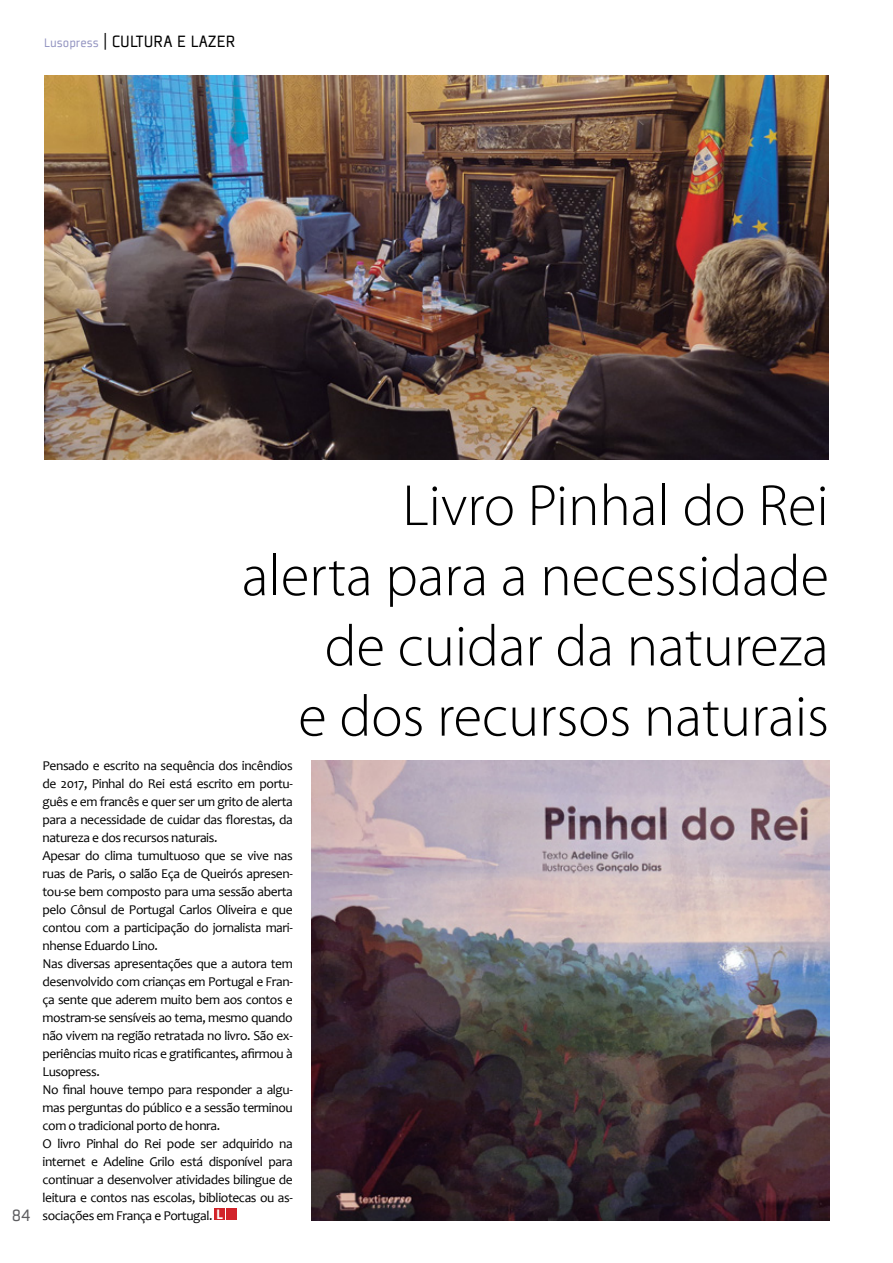
<style>
.page{position:relative;width:893px;height:1263px;background:#fff}
.page>*{position:absolute;margin:0;border:0;box-sizing:border-box;transform-origin:0 0}
.t1{font:300 58.5px/70.2px "Myriad Pro";color:#000;text-align:right}
.t2{font:18px "Plexes Book Pro";color:#000}
.t3{font:18px "Plexes Book Pro";color:#5d5d60}
.t4{font:13.5px/18px "Candara";letter-spacing:-.03em;color:#000}
.s1{font-size:13.5px;color:#9394c1}
.s2{font-family:"Plexes Black Pro";font-size:15px;color:#fff}
</style>
<div class="page">
<div style="left:215px;top:1208px;width:10px;height:12px;background:#d2232a"></div>
<div style="left:226px;top:1208px;width:10px;height:12px;background:#d2232a"></div>
<img style="left:311px;top:760px;width:518px;height:461px">
<img style="left:44px;top:75px;width:785px;height:384px">
<h2 class="t2" style="left:44px;top:29px;width:193px"><span class="s1">Lusopress</span> | CULTURA E LAZER</h2>
<h2 class="t3" style="left:12px;top:1203px;width:21px">84</h2>
<h1 class="t1" style="left:242px;top:471px;width:589px">Livro Pinhal do Rei<br>alerta para a necessidade de cuidar da natureza<br>e dos recursos naturais</h1>
<p class="t4" style="left:43px;top:757px;width:252px">Pensado e escrito na sequência dos incêndios de 2017, Pinhal do Rei está escrito em portu&shy;guês e em francês e quer ser um grito de alerta para a necessidade de cuidar das florestas, da natureza e dos recursos naturais.<br>Apesar do clima tumultuoso que se vive nas ruas de Paris, o salão Eça de Queirós apresen&shy;tou-se bem composto para uma sessão aberta pelo Cônsul de Portugal Carlos Oliveira e que contou com a participação do jornalista mari&shy;nhense Eduardo Lino.<br>Nas diversas apresentações que a autora tem desenvolvido com crianças em Portugal e Fran&shy;ça sente que aderem muito bem aos contos e mostram-se sensíveis ao tema, mesmo quando não vivem na região retratada no livro. São ex&shy;periências muito ricas e gratificantes, afirmou à Lusopress.<br>No final houve tempo para responder a algu&shy;mas perguntas do público e a sessão terminou com o tradicional porto de honra.<br>O livro Pinhal do Rei pode ser adquirido na internet e Adeline Grilo está disponível para continuar a desenvolver atividades bilingue de leitura e contos nas escolas, bibliotecas ou as&shy;sociações em França e Portugal. <span class="s2">L</span></p>
</div>
